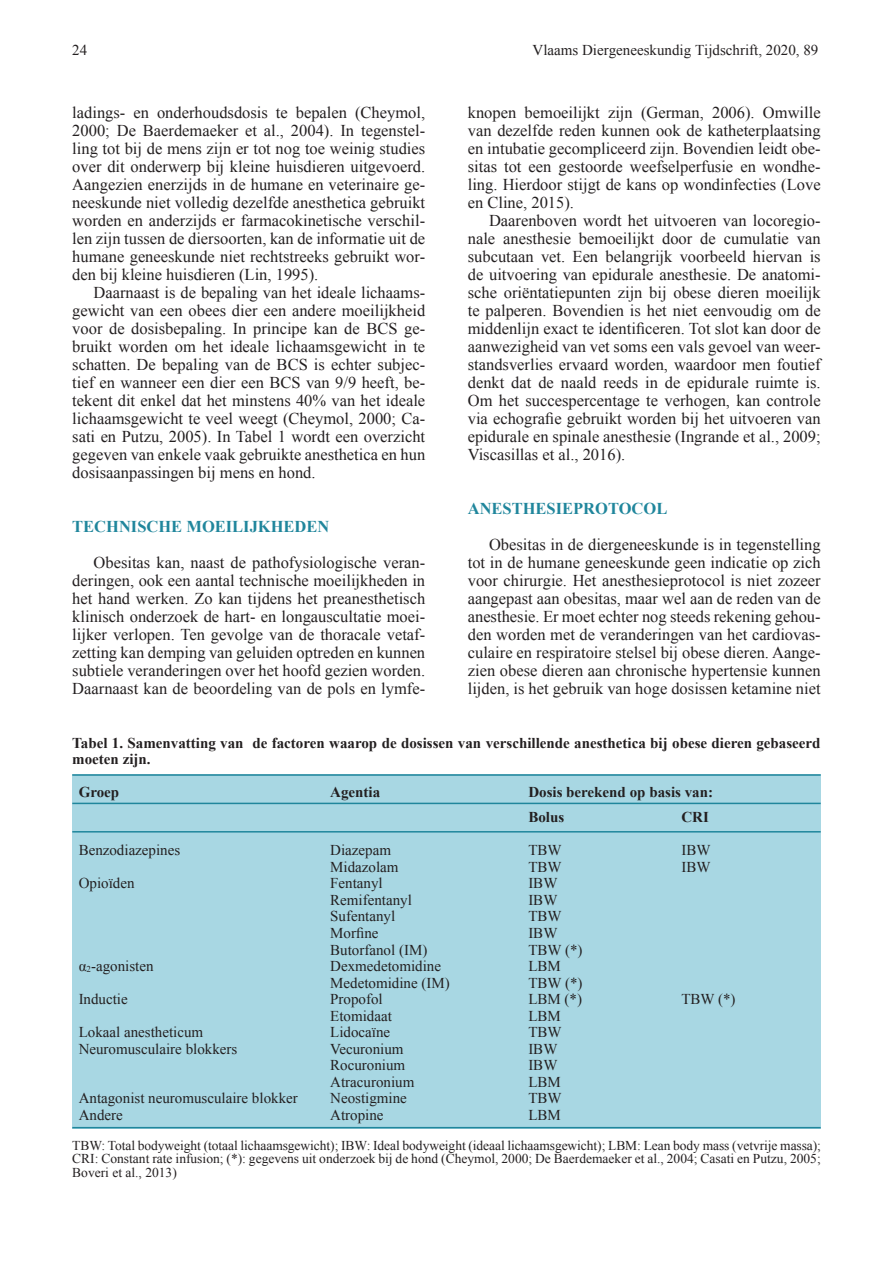
<style>
.page{position:relative;width:893px;height:1263px;background:#fff}
.page>*{position:absolute;margin:0;border:0;box-sizing:border-box;transform-origin:0 0}
.t1{font:16.5px/18px "Times New Roman";color:#231f20;text-align:justify}
.t2{font:700 16.5px "Times New Roman";color:#20869c}
.t3{font:15px "Times New Roman";color:#231f20}
.t4{font:700 15px/16.5px "Times New Roman";color:#231f20}
.tek{font:13.5px/13.5px "Times New Roman";color:#231f20;text-align:justify}
.s1{font-size:9px}
</style>
<div class="page">
<div style="left:72px;top:774px;width:749px;height:354px;background:#a8d7e3"></div>
<hr style="left:72px;top:774px;width:749px;height:2px;background:#20869c">
<hr style="left:72px;top:803px;width:749px;height:1px;background:#20869c">
<hr style="left:72px;top:831px;width:749px;height:1px;background:#20869c">
<hr style="left:72px;top:1127px;width:749px;height:1px;background:#20869c">
<p class="t3" style="left:72px;top:40px;width:16px">24</p>
<p class="t3" style="left:533px;top:40px;width:287px">Vlaams Diergeneeskundig Tijdschrift, 2020, 89</p>
<p class="t1" style="left:72px;top:103px;width:354px">ladings- en onderhoudsdosis te bepalen (Cheymol, 2000; De Baerdemaeker et al., 2004). In tegenstel&shy;ling tot bij de mens zijn er tot nog toe weinig studies over dit onderwerp bij kleine huisdieren uitgevoerd.<br>Aangezien enerzijds in de humane en veterinaire ge&shy;neeskunde niet volledig dezelfde anesthetica gebruikt worden en anderzijds er farmacokinetische verschil&shy;len zijn tussen de diersoorten, kan de informatie uit de humane geneeskunde niet rechtstreeks gebruikt wor&shy;den bij kleine huisdieren (Lin, 1995).</p>
<p class="t1" style="left:72px;top:283px;width:354px;text-indent:21px">Daarnaast is de bepaling van het ideale lichaams&shy;gewicht van een obees dier een andere moeilijkheid voor de dosisbepaling. In principe kan de BCS ge&shy;bruikt worden om het ideale lichaamsgewicht in te schatten. De bepaling van de BCS is echter subjec&shy;tief en wanneer een dier een BCS van 9/9 heeft, be&shy;tekent dit enkel dat het minstens 40% van het ideale lichaamsgewicht te veel weegt (Cheymol, 2000; Ca&shy;sati en Putzu, 2005). In Tabel 1 wordt een overzicht gegeven van enkele vaak gebruikte anesthetica en hun dosisaanpassingen bij mens en hond.</p>
<p class="t2" style="left:72px;top:515px;width:259px">TECHNISCHE MOEILIJKHEDEN</p>
<p class="t1" style="left:72px;top:553px;width:354px;text-indent:21px">Obesitas kan, naast de pathofysiologische veran&shy;deringen, ook een aantal technische moeilijkheden in het hand werken. Zo kan tijdens het preanesthetisch klinisch onderzoek de hart- en longauscultatie moei&shy;lijker verlopen. Ten gevolge van de thoracale vetaf&shy;zetting kan demping van geluiden optreden en kunnen subtiele veranderingen over het hoofd gezien worden.<br>Daarnaast kan de beoordeling van de pols en lymfe-</p>
<p class="t1" style="left:468px;top:103px;width:354px">knopen bemoeilijkt zijn (German, 2006). Omwille van dezelfde reden kunnen ook de katheterplaatsing en intubatie gecompliceerd zijn. Bovendien leidt obe&shy;sitas tot een gestoorde weefselperfusie en wondhe&shy;ling. Hierdoor stijgt de kans op wondinfecties (Love en Cline, 2015).</p>
<p class="t1" style="left:468px;top:211px;width:354px;text-indent:21px">Daarenboven wordt het uitvoeren van locoregio&shy;nale anesthesie bemoeilijkt door de cumulatie van subcutaan vet. Een belangrijk voorbeeld hiervan is de uitvoering van epidurale anesthesie. De anatomi&shy;sche oriëntatiepunten zijn bij obese dieren moeilijk te palperen. Bovendien is het niet eenvoudig om de middenlijn exact te identificeren. Tot slot kan door de aanwezigheid van vet soms een vals gevoel van weer&shy;standsverlies ervaard worden, waardoor men foutief denkt dat de naald reeds in de epidurale ruimte is.<br>Om het succespercentage te verhogen, kan controle via echografie gebruikt worden bij het uitvoeren van epidurale en spinale anesthesie (Ingrande et al., 2009; Viscasillas et al., 2016).</p>
<p class="t2" style="left:468px;top:497px;width:201px">ANESTHESIEPROTOCOL</p>
<p class="t1" style="left:468px;top:535px;width:354px;text-indent:21px">Obesitas in de diergeneeskunde is in tegenstelling tot in de humane geneeskunde geen indicatie op zich voor chirurgie. Het anesthesieprotocol is niet zozeer aangepast aan obesitas, maar wel aan de reden van de anesthesie. Er moet echter nog steeds rekening gehou&shy;den worden met de veranderingen van het cardiovas&shy;culaire en respiratoire stelsel bij obese dieren. Aange&shy;zien obese dieren aan chronische hypertensie kunnen lijden, is het gebruik van hoge dosissen ketamine niet</p>
<p class="t4" style="left:72px;top:734px;width:750px">Tabel 1. Samenvatting van de factoren waarop de dosissen van verschillende anesthetica bij obese dieren gebaseerd moeten zijn.</p>
<p class="t4" style="left:79px;top:784px;width:42px">Groep</p>
<p class="t4" style="left:330px;top:784px;width:51px">Agentia</p>
<p class="t4" style="left:528px;top:784px;width:186px">Dosis berekend op basis van:</p>
<p class="t4" style="left:528px;top:809px;width:37px">Bolus</p>
<p class="t4" style="left:681px;top:809px;width:29px">CRI</p>
<p class="t3" style="left:79px;top:840px;width:103px">Benzodiazepines</p>
<p class="t3" style="left:330px;top:840px;width:62px">Diazepam</p>
<p class="t3" style="left:528px;top:840px;width:35px">TBW</p>
<p class="t3" style="left:681px;top:840px;width:31px">IBW</p>
<p class="t3" style="left:330px;top:857px;width:70px">Midazolam</p>
<p class="t3" style="left:528px;top:857px;width:35px">TBW</p>
<p class="t3" style="left:681px;top:857px;width:31px">IBW</p>
<p class="t3" style="left:79px;top:873px;width:57px">Opioïden</p>
<p class="t3" style="left:330px;top:873px;width:54px">Fentanyl</p>
<p class="t3" style="left:528px;top:873px;width:31px">IBW</p>
<p class="t3" style="left:330px;top:890px;width:83px">Remifentanyl</p>
<p class="t3" style="left:528px;top:890px;width:31px">IBW</p>
<p class="t3" style="left:330px;top:906px;width:66px">Sufentanyl</p>
<p class="t3" style="left:528px;top:906px;width:35px">TBW</p>
<p class="t3" style="left:330px;top:923px;width:50px">Morfine</p>
<p class="t3" style="left:528px;top:923px;width:31px">IBW</p>
<p class="t3" style="left:330px;top:939px;width:99px">Butorfanol (IM)</p>
<p class="t3" style="left:528px;top:939px;width:56px">TBW (*)</p>
<p class="t3" style="left:79px;top:956px;width:76px">α<span class="s1">2</span>-agonisten</p>
<p class="t3" style="left:330px;top:956px;width:112px">Dexmedetomidine</p>
<p class="t3" style="left:528px;top:956px;width:34px">LBM</p>
<p class="t3" style="left:330px;top:972px;width:121px">Medetomidine (IM)</p>
<p class="t3" style="left:528px;top:972px;width:56px">TBW (*)</p>
<p class="t3" style="left:79px;top:989px;width:51px">Inductie</p>
<p class="t3" style="left:330px;top:989px;width:54px">Propofol</p>
<p class="t3" style="left:528px;top:989px;width:55px">LBM (*)</p>
<p class="t3" style="left:681px;top:989px;width:56px">TBW (*)</p>
<p class="t3" style="left:330px;top:1005px;width:63px">Etomidaat</p>
<p class="t3" style="left:528px;top:1005px;width:34px">LBM</p>
<p class="t3" style="left:79px;top:1022px;width:126px">Lokaal anestheticum</p>
<p class="t3" style="left:330px;top:1022px;width:61px">Lidocaïne</p>
<p class="t3" style="left:528px;top:1022px;width:35px">TBW</p>
<p class="t3" style="left:79px;top:1038px;width:160px">Neuromusculaire blokkers</p>
<p class="t3" style="left:330px;top:1038px;width:75px">Vecuronium</p>
<p class="t3" style="left:528px;top:1038px;width:31px">IBW</p>
<p class="t3" style="left:330px;top:1055px;width:76px">Rocuronium</p>
<p class="t3" style="left:528px;top:1055px;width:31px">IBW</p>
<p class="t3" style="left:330px;top:1071px;width:86px">Atracuronium</p>
<p class="t3" style="left:528px;top:1071px;width:34px">LBM</p>
<p class="t3" style="left:79px;top:1088px;width:221px">Antagonist neuromusculaire blokker</p>
<p class="t3" style="left:330px;top:1088px;width:78px">Neostigmine</p>
<p class="t3" style="left:528px;top:1088px;width:35px">TBW</p>
<p class="t3" style="left:79px;top:1104px;width:46px">Andere</p>
<p class="t3" style="left:330px;top:1104px;width:55px">Atropine</p>
<p class="t3" style="left:528px;top:1104px;width:34px">LBM</p>
<p class="tek" style="left:72px;top:1138px;width:750px">TBW: Total bodyweight (totaal lichaamsgewicht); IBW: Ideal bodyweight (ideaal lichaamsgewicht); LBM: Lean body mass (vetvrije massa); CRI: Constant rate infusion; (*): gegevens uit onderzoek bij de hond (Cheymol, 2000; De Baerdemaeker et al., 2004; Casati en Putzu, 2005; Boveri et al., 2013)</p>
</div>
